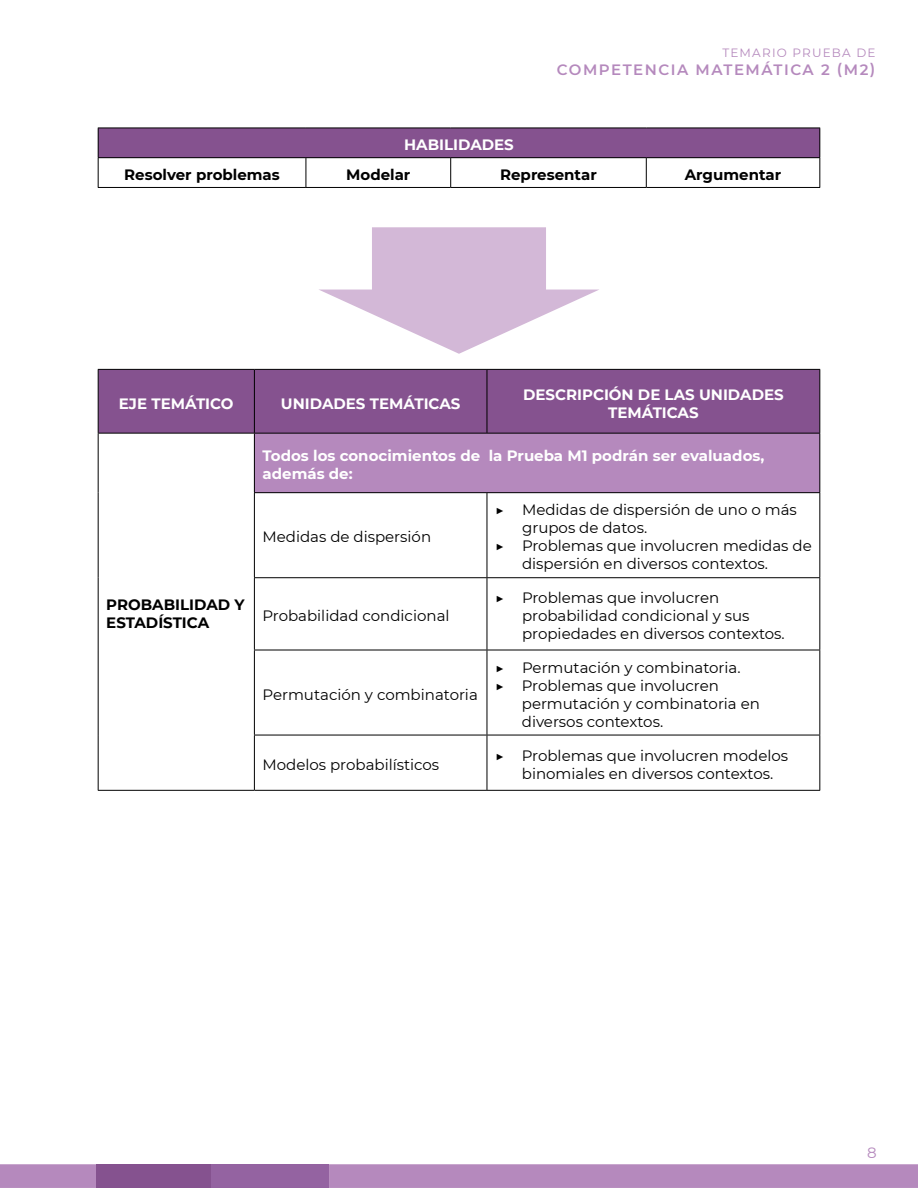
<style>
.page{position:relative;width:918px;height:1188px;background:#fff}
.page>*{position:absolute;margin:0;border:0;box-sizing:border-box;transform-origin:0 0}
.t1{font:15px/18px "Montserrat";color:#000}
.t2{font:700 15px/18px "Montserrat";color:#fff;text-align:center}
.t3{font:700 15px/18px "Montserrat";color:#000}
.t4{font:600 15px "Montserrat";letter-spacing:.1em;color:#b589bd}
.t5{font:15px "Montserrat";color:#b589bd}
.t6{font:12px "Montserrat";letter-spacing:.1em;color:#b589bd}
</style>
<div class="page">
<svg style="left:0;top:1164px;width:918px;height:24px;background:#b084b9"></svg>
<div style="left:97px;top:1164px;width:114px;height:24px;background:#85528f"></div>
<hr style="left:97px;top:1187px;width:114px;height:1px;background:#784582">
<svg style="left:319px;top:227px;width:280px;height:127px"></svg>
<div style="left:98px;top:128px;width:722px;height:30px;background:#85528f"></div>
<hr style="left:98px;top:128px;width:208px;height:1px;background:#000">
<hr style="left:306px;top:128px;width:145px;height:1px;background:#000">
<hr style="left:451px;top:128px;width:195px;height:1px;background:#000">
<hr style="left:646px;top:128px;width:174px;height:1px;background:#000">
<hr style="left:98px;top:157px;width:208px;height:1px;background:#000">
<hr style="left:306px;top:157px;width:145px;height:1px;background:#000">
<hr style="left:451px;top:157px;width:195px;height:1px;background:#000">
<hr style="left:646px;top:157px;width:174px;height:1px;background:#000">
<hr style="left:98px;top:187px;width:208px;height:1px;background:#000">
<hr style="left:306px;top:187px;width:145px;height:1px;background:#000">
<hr style="left:451px;top:187px;width:195px;height:1px;background:#000">
<hr style="left:646px;top:187px;width:174px;height:1px;background:#000">
<svg style="left:98px;top:128px;width:1px;height:59px"></svg>
<svg style="left:306px;top:158px;width:1px;height:29px"></svg>
<svg style="left:450px;top:158px;width:1px;height:29px"></svg>
<svg style="left:646px;top:158px;width:1px;height:29px"></svg>
<svg style="left:819px;top:128px;width:1px;height:59px"></svg>
<div style="left:99px;top:370px;width:720px;height:63px;background:#85528f"></div>
<div style="left:254px;top:433px;width:566px;height:60px;background:#b589bd"></div>
<hr style="left:98px;top:369px;width:156px;height:1px;background:#000">
<hr style="left:254px;top:369px;width:233px;height:1px;background:#000">
<hr style="left:487px;top:369px;width:333px;height:1px;background:#000">
<hr style="left:98px;top:433px;width:156px;height:1px;background:#000">
<hr style="left:254px;top:433px;width:233px;height:1px;background:#000">
<hr style="left:487px;top:433px;width:333px;height:1px;background:#000">
<hr style="left:254px;top:492px;width:233px;height:1px;background:#000">
<hr style="left:487px;top:492px;width:333px;height:1px;background:#000">
<hr style="left:254px;top:577px;width:233px;height:1px;background:#000">
<hr style="left:487px;top:577px;width:333px;height:1px;background:#000">
<hr style="left:254px;top:650px;width:233px;height:1px;background:#000">
<hr style="left:487px;top:650px;width:333px;height:1px;background:#000">
<hr style="left:254px;top:735px;width:233px;height:1px;background:#000">
<hr style="left:487px;top:735px;width:333px;height:1px;background:#000">
<hr style="left:98px;top:790px;width:156px;height:1px;background:#000">
<hr style="left:254px;top:790px;width:233px;height:1px;background:#000">
<hr style="left:487px;top:790px;width:333px;height:1px;background:#000">
<hr style="left:98px;top:370px;width:1px;height:63px;background:#000">
<hr style="left:98px;top:434px;width:1px;height:59px;background:#000">
<hr style="left:98px;top:493px;width:1px;height:85px;background:#000">
<hr style="left:98px;top:578px;width:1px;height:72px;background:#000">
<hr style="left:98px;top:650px;width:1px;height:85px;background:#000">
<hr style="left:98px;top:735px;width:1px;height:55px;background:#000">
<hr style="left:254px;top:370px;width:1px;height:63px;background:#000">
<hr style="left:487px;top:370px;width:1px;height:63px;background:#000">
<hr style="left:819px;top:370px;width:1px;height:63px;background:#000">
<hr style="left:254px;top:434px;width:1px;height:58px;background:#000">
<hr style="left:819px;top:434px;width:1px;height:58px;background:#000">
<hr style="left:254px;top:493px;width:1px;height:84px;background:#000">
<hr style="left:487px;top:493px;width:1px;height:84px;background:#000">
<hr style="left:819px;top:493px;width:1px;height:84px;background:#000">
<hr style="left:254px;top:578px;width:1px;height:72px;background:#000">
<hr style="left:487px;top:578px;width:1px;height:72px;background:#000">
<hr style="left:819px;top:578px;width:1px;height:72px;background:#000">
<hr style="left:254px;top:650px;width:1px;height:85px;background:#000">
<hr style="left:487px;top:650px;width:1px;height:85px;background:#000">
<hr style="left:819px;top:650px;width:1px;height:85px;background:#000">
<hr style="left:254px;top:735px;width:1px;height:55px;background:#000">
<hr style="left:487px;top:735px;width:1px;height:55px;background:#000">
<hr style="left:819px;top:735px;width:1px;height:55px;background:#000">
<p class="t2" style="left:404px;top:135px;width:111px">HABILIDADES</p>
<p class="t6" style="left:722px;top:45px;width:155px">TEMARIO PRUEBA DE</p>
<p class="t4" style="left:557px;top:59px;width:320px">COMPETENCIA MATEMÁTICA 2 (M2)</p>
<p class="t3" style="left:124px;top:165px;width:157px">Resolver problemas</p>
<p class="t3" style="left:346px;top:165px;width:66px">Modelar</p>
<p class="t3" style="left:500px;top:165px;width:98px">Representar</p>
<p class="t3" style="left:685px;top:165px;width:98px">Argumentar</p>
<p class="t2" style="left:119px;top:393px;width:116px">EJE TEMÁTICO</p>
<p class="t2" style="left:281px;top:393px;width:181px">UNIDADES TEMÁTICAS</p>
<p class="t2" style="left:523px;top:384px;width:262px">DESCRIPCIÓN DE LAS UNIDADES<br>TEMÁTICAS</p>
<p class="t2" style="left:262px;top:446px;width:503px;text-align:left">Todos los conocimientos de la Prueba M1 podrán ser evaluados, además de:</p>
<p class="t3" style="left:106px;top:595px;width:140px">PROBABILIDAD Y<br>ESTADÍSTICA</p>
<p class="t1" style="left:262px;top:528px;width:170px">Medidas de dispersión</p>
<p class="t1" style="left:262px;top:606px;width:189px">Probabilidad condicional</p>
<p class="t1" style="left:262px;top:685px;width:217px">Permutación y combinatoria</p>
<p class="t1" style="left:495px;top:501px;width:303px">▶ Medidas de dispersión de uno o más</p>
<p class="t1" style="left:522px;top:519px;width:127px">grupos de datos.</p>
<p class="t1" style="left:495px;top:537px;width:318px">▶ Problemas que involucren medidas de</p>
<p class="t1" style="left:522px;top:555px;width:248px">dispersión en diversos contextos.</p>
<p class="t1" style="left:522px;top:588px;width:264px;text-indent:-27px">▶ Problemas que involucren probabilidad condicional y sus propiedades en diversos contextos.</p>
<p class="t1" style="left:495px;top:658px;width:247px">▶ Permutación y combinatoria. ▶ Problemas que involucren</p>
<p class="t1" style="left:522px;top:694px;width:240px">permutación y combinatoria en diversos contextos.</p>
<p class="t1" style="left:262px;top:755px;width:178px">Modelos probabilísticos</p>
<p class="t1" style="left:522px;top:746px;width:268px;text-indent:-27px">▶ Problemas que involucren modelos binomiales en diversos contextos.</p>
<p class="t5" style="left:867px;top:1142px;width:11px">8</p>
</div>
